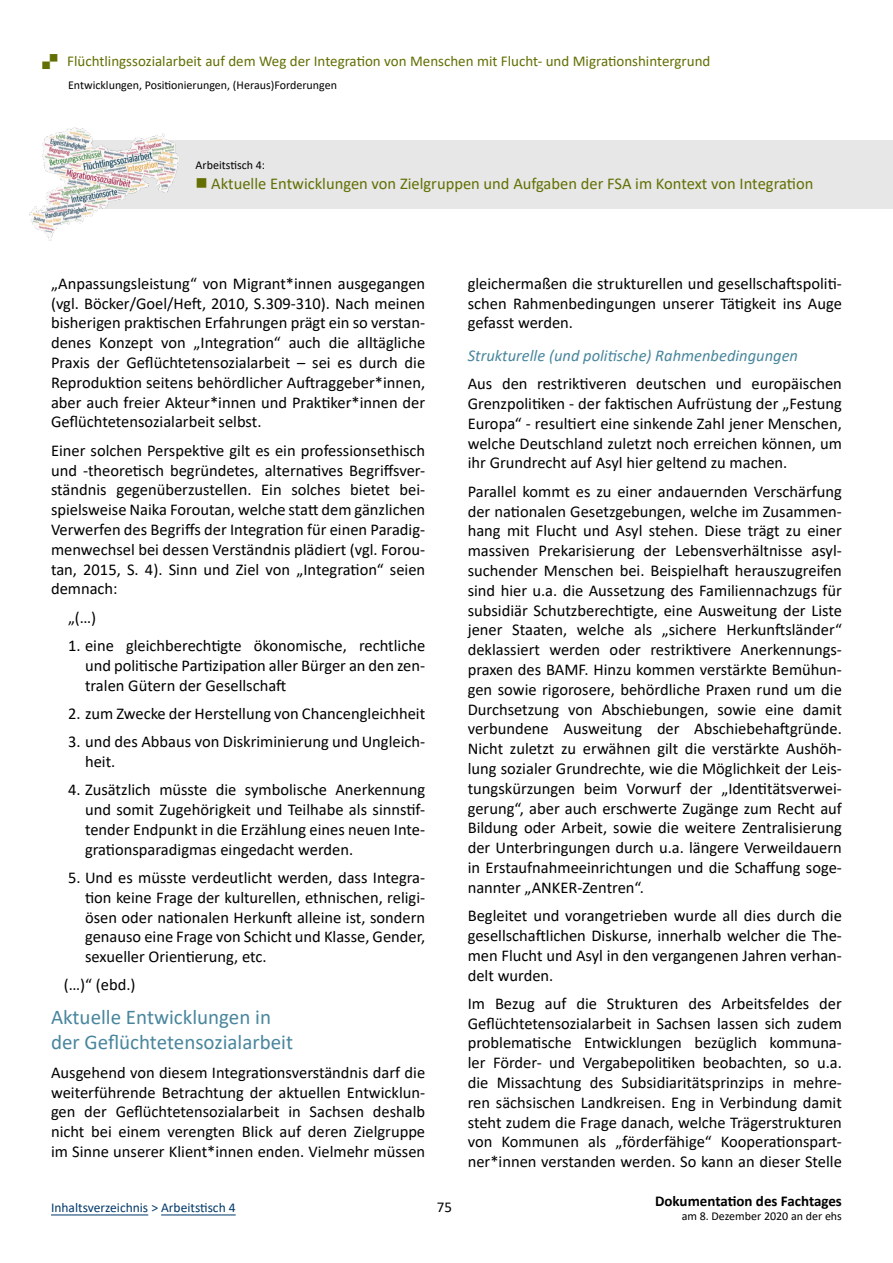
<style>
.page{position:relative;width:893px;height:1263px;background:#fff}
.page>*{position:absolute;margin:0;border:0;box-sizing:border-box;transform-origin:0 0}
.t1{font:21px/25.2px "Calibri";color:#49869d}
.t2{font:16.5px/19.8px "Calibri";color:#000;text-align:justify}
.t3{font:16.5px "Calibri";color:#636f03}
.t4{font:italic 16.5px "Calibri";color:#49869d}
.t5{font:15px "Calibri";color:#636f03}
.t6{font:700 15px "Calibri";color:#000}
.t7{font:15px "Calibri";color:#000}
.t8{font:13.5px "Calibri";color:#003869}
.t9{font:12px "Calibri";color:#000}
</style>
<div class="page">
<hr style="left:51px;top:1214px;width:97px;height:1px;background:#003869">
<hr style="left:161px;top:1214px;width:75px;height:1px;background:#003869">
<div style="left:85px;top:140px;width:808px;height:68px;background:#e7e7e7"></div>
<img style="left:30px;top:128px;width:149px;height:112px">
<p class="t5" style="left:67px;top:50px;width:645px">Flüchtlingssozialarbeit auf dem Weg der Integration von Menschen mit Flucht- und Migrationshintergrund</p>
<p class="t9" style="left:68px;top:76px;width:270px">Entwicklungen, Positionierungen, (Heraus)Forderungen</p>
<p class="t9" style="left:196px;top:157px;width:71px">Arbeitstisch 4:</p>
<p class="t3" style="left:211px;top:172px;width:604px">Aktuelle Entwicklungen von Zielgruppen und Aufgaben der FSA im Kontext von Integration</p>
<p class="t2" style="left:51px;top:273px;width:376px">„Anpassungsleistung“ von Migrant*innen ausgegangen (vgl. Böcker/Goel/Heft, 2010, S.309-310). Nach meinen bisherigen praktischen Erfahrungen prägt ein so verstan&shy;denes Konzept von „Integration“ auch die alltägliche Praxis der Geflüchtetensozialarbeit – sei es durch die Reproduktion seitens behördlicher Auftraggeber*innen, aber auch freier Akteur*innen und Praktiker*innen der Geflüchtetensozialarbeit selbst.</p>
<p class="t2" style="left:51px;top:440px;width:376px">Einer solchen Perspektive gilt es ein professionsethisch und -theoretisch begründetes, alternatives Begriffsver&shy;ständnis gegenüberzustellen. Ein solches bietet bei&shy;spielsweise Naika Foroutan, welche statt dem gänzlichen Verwerfen des Begriffs der Integration für einen Paradig&shy;menwechsel bei dessen Verständnis plädiert (vgl. Forou&shy;tan, 2015, S. 4). Sinn und Ziel von „Integration“ seien demnach:</p>
<p class="t2" style="left:68px;top:607px;width:30px">„(…)</p>
<p class="t2" style="left:85px;top:635px;width:342px;text-indent:-17px">1. eine gleichberechtigte ökonomische, rechtliche und politische Partizipation aller Bürger an den zen&shy;tralen Gütern der Gesellschaft</p>
<p class="t2" style="left:68px;top:703px;width:359px">2. zum Zwecke der Herstellung von Chancengleichheit</p>
<p class="t2" style="left:85px;top:731px;width:342px;text-indent:-17px">3. und des Abbaus von Diskriminierung und Ungleich&shy;heit.</p>
<p class="t2" style="left:85px;top:779px;width:342px;text-indent:-17px">4. Zusätzlich müsste die symbolische Anerkennung und somit Zugehörigkeit und Teilhabe als sinnstif&shy;tender Endpunkt in die Erzählung eines neuen Inte&shy;grationsparadigmas eingedacht werden.</p>
<p class="t2" style="left:85px;top:867px;width:342px;text-indent:-17px">5. Und es müsste verdeutlicht werden, dass Integra&shy;tion keine Frage der kulturellen, ethnischen, religi&shy;ösen oder nationalen Herkunft alleine ist, sondern genauso eine Frage von Schicht und Klasse, Gender, sexueller Orientierung, etc.</p>
<p class="t2" style="left:64px;top:975px;width:73px">(…)“ (ebd.)</p>
<p class="t1" style="left:51px;top:1004px;width:244px">Aktuelle Entwicklungen in der Geflüchtetensozialarbeit</p>
<p class="t2" style="left:51px;top:1062px;width:376px">Ausgehend von diesem Integrationsverständnis darf die weiterführende Betrachtung der aktuellen Entwicklun&shy;gen der Geflüchtetensozialarbeit in Sachsen deshalb nicht bei einem verengten Blick auf deren Zielgruppe im Sinne unserer Klient*innen enden. Vielmehr müssen</p>
<p class="t8" style="left:51px;top:1198px;width:186px">Inhaltsverzeichnis &gt; Arbeitstisch 4</p>
<p class="t2" style="left:468px;top:273px;width:376px">gleichermaßen die strukturellen und gesellschaftspoliti&shy;schen Rahmenbedingungen unserer Tätigkeit ins Auge gefasst werden.</p>
<p class="t4" style="left:468px;top:344px;width:332px">Strukturelle (und politische) Rahmenbedingungen</p>
<p class="t2" style="left:468px;top:373px;width:376px">Aus den restriktiveren deutschen und europäischen Grenzpolitiken - der faktischen Aufrüstung der „Festung Europa“ - resultiert eine sinkende Zahl jener Menschen, welche Deutschland zuletzt noch erreichen können, um ihr Grundrecht auf Asyl hier geltend zu machen.</p>
<p class="t2" style="left:468px;top:481px;width:376px">Parallel kommt es zu einer andauernden Verschärfung der nationalen Gesetzgebungen, welche im Zusammen&shy;hang mit Flucht und Asyl stehen. Diese trägt zu einer massiven Prekarisierung der Lebensverhältnisse asyl&shy;suchender Menschen bei. Beispielhaft herauszugreifen sind hier u.a. die Aussetzung des Familiennachzugs für subsidiär Schutzberechtigte, eine Ausweitung der Liste jener Staaten, welche als „sichere Herkunftsländer“ deklassiert werden oder restriktivere Anerkennungs&shy;praxen des BAMF. Hinzu kommen verstärkte Bemühun&shy;gen sowie rigorosere, behördliche Praxen rund um die Durchsetzung von Abschiebungen, sowie eine damit verbundene Ausweitung der Abschiebehaftgründe.<br>Nicht zuletzt zu erwähnen gilt die verstärkte Aushöh&shy;lung sozialer Grundrechte, wie die Möglichkeit der Leis&shy;tungskürzungen beim Vorwurf der „Identitätsverwei&shy;gerung“, aber auch erschwerte Zugänge zum Recht auf Bildung oder Arbeit, sowie die weitere Zentralisierung der Unterbringungen durch u.a. längere Verweildauern in Erstaufnahmeeinrichtungen und die Schaffung soge&shy;nannter „ANKER-Zentren“.</p>
<p class="t2" style="left:468px;top:905px;width:376px">Begleitet und vorangetrieben wurde all dies durch die gesellschaftlichen Diskurse, innerhalb welcher die The&shy;men Flucht und Asyl in den vergangenen Jahren verhan&shy;delt wurden.</p>
<p class="t2" style="left:468px;top:993px;width:376px">Im Bezug auf die Strukturen des Arbeitsfeldes der Geflüchtetensozialarbeit in Sachsen lassen sich zudem problematische Entwicklungen bezüglich kommuna&shy;ler Förder- und Vergabepolitiken beobachten, so u.a. die Missachtung des Subsidiaritätsprinzips in mehre&shy;ren sächsischen Landkreisen. Eng in Verbindung damit steht zudem die Frage danach, welche Trägerstrukturen von Kommunen als „förderfähige“ Kooperationspart&shy;ner*innen verstanden werden. So kann an dieser Stelle</p>
<p class="t7" style="left:437px;top:1196px;width:17px">75</p>
<p class="t6" style="left:655px;top:1190px;width:188px">Dokumentation des Fachtages</p>
<p class="t9" style="left:682px;top:1208px;width:162px">am 8. Dezember 2020 an der ehs</p>
</div>
